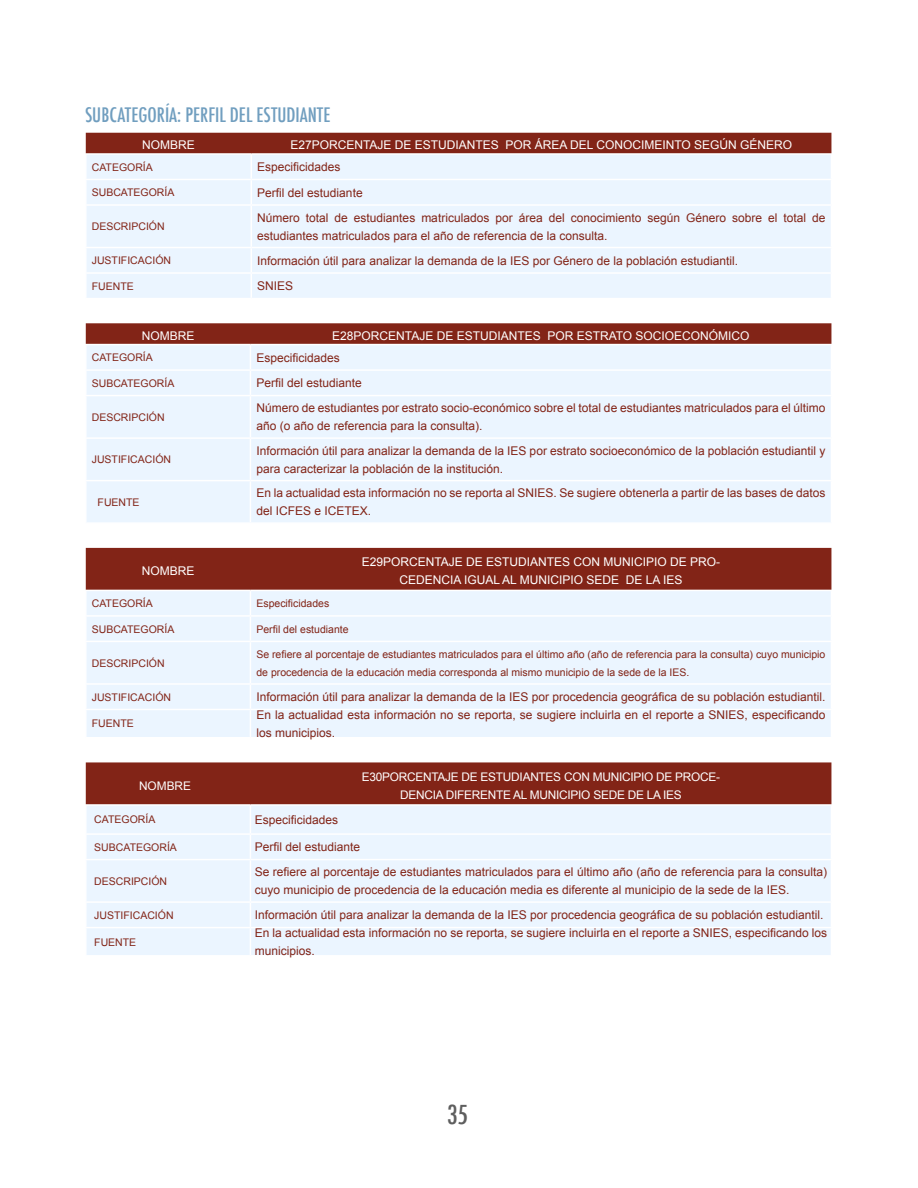
<style>
.page{position:relative;width:918px;height:1188px;background:#fff}
.page>*{position:absolute;margin:0;border:0;box-sizing:border-box;transform-origin:0 0}
.t1{font:500 condensed 25.5px "Futura";color:#5e5e5e}
.TITULOS_subcategoría{font:500 condensed 19.5px "Futura";color:#709ebf}
.DEFINICIÓN{font:12px/18px "Arial";color:#822417}
.DEFINICIÓN-2{font:12px/18px "Arial";color:#fff;text-align:center}
.DEFINICIÓN-3{font:11.85px/18px "Arial";letter-spacing:-.02em;color:#fff;text-align:center}
.DEFINICIÓN-4{font:10.5px/18px "Arial";color:#822417}
</style>
<div class="page">
<div style="left:87px;top:206px;width:744px;height:92px;background:#ebf5ff"></div>
<svg style="left:86px;top:133px;width:746px;height:71px;background:#cdb9bc"></svg>
<hr style="left:251px;top:206px;width:1px;height:41px;background:#fff">
<hr style="left:85px;top:247px;width:166px;height:1px;background:#fff">
<hr style="left:251px;top:247px;width:581px;height:1px;background:#fff">
<hr style="left:85px;top:272px;width:166px;height:2px;background:#fff">
<hr style="left:251px;top:272px;width:581px;height:2px;background:#fff">
<svg style="left:251px;top:248px;width:1px;height:50px"></svg>
<div style="left:87px;top:396px;width:744px;height:126px;background:#ebf5ff"></div>
<svg style="left:86px;top:323px;width:746px;height:72px;background:#ceb9bc"></svg>
<hr style="left:250px;top:396px;width:1px;height:41px;background:#fff">
<hr style="left:85px;top:437px;width:165px;height:2px;background:#fff">
<hr style="left:250px;top:437px;width:582px;height:2px;background:#fff">
<hr style="left:250px;top:439px;width:1px;height:41px;background:#fff">
<hr style="left:85px;top:480px;width:165px;height:1px;background:#fff">
<hr style="left:250px;top:480px;width:582px;height:1px;background:#fff">
<hr style="left:250px;top:481px;width:1px;height:41px;background:#fff">
<div style="left:87px;top:642px;width:744px;height:95px;background:#ebf5ff"></div>
<svg style="left:86px;top:548px;width:746px;height:93px;background:#bc9797"></svg>
<hr style="left:250px;top:642px;width:1px;height:41px;background:#fff">
<hr style="left:85px;top:683px;width:165px;height:2px;background:#fff">
<hr style="left:250px;top:683px;width:582px;height:2px;background:#fff">
<hr style="left:85px;top:709px;width:165px;height:1px;background:#fff">
<hr style="left:250px;top:709px;width:582px;height:1px;background:#fff">
<svg style="left:250px;top:685px;width:1px;height:52px"></svg>
<div style="left:87px;top:860px;width:744px;height:95px;background:#ebf5ff"></div>
<svg style="left:86px;top:762px;width:746px;height:97px;background:#be9b9b"></svg>
<hr style="left:250px;top:860px;width:1px;height:41px;background:#fff">
<hr style="left:85px;top:901px;width:165px;height:2px;background:#fff">
<hr style="left:250px;top:901px;width:582px;height:2px;background:#fff">
<hr style="left:85px;top:927px;width:165px;height:1px;background:#fff">
<hr style="left:250px;top:927px;width:582px;height:1px;background:#fff">
<svg style="left:250px;top:903px;width:1px;height:52px"></svg>
<p class="TITULOS_subcategoría" style="left:85px;top:103px;width:247px">SUBCATEGORÍA: PERFIL DEL ESTUDIANTE</p>
<p class="DEFINICIÓN-2" style="left:142px;top:136px;width:54px">NOMBRE</p>
<p class="DEFINICIÓN-2" style="left:290px;top:136px;width:503px">E27PORCENTAJE DE ESTUDIANTES POR ÁREA DEL CONOCIMEINTO SEGÚN GÉNERO</p>
<p class="DEFINICIÓN-4" style="left:92px;top:158px;width:63px">CATEGORÍA</p>
<p class="DEFINICIÓN" style="left:257px;top:158px;width:85px">Especificidades</p>
<p class="DEFINICIÓN-4" style="left:92px;top:184px;width:84px">SUBCATEGORÍA</p>
<p class="DEFINICIÓN" style="left:257px;top:184px;width:107px">Perfil del estudiante</p>
<p class="DEFINICIÓN-4" style="left:92px;top:218px;width:74px">DESCRIPCIÓN</p>
<p class="DEFINICIÓN" style="left:257px;top:209px;width:570px">Número total de estudiantes matriculados por área del conocimiento según Género sobre el total de estudiantes matriculados para el año de referencia de la consulta.</p>
<p class="DEFINICIÓN-4" style="left:92px;top:252px;width:81px">JUSTIFICACIÓN</p>
<p class="DEFINICIÓN" style="left:257px;top:252px;width:482px">Información útil para analizar la demanda de la IES por Género de la población estudiantil.</p>
<p class="DEFINICIÓN-4" style="left:92px;top:277px;width:43px">FUENTE</p>
<p class="DEFINICIÓN" style="left:257px;top:277px;width:38px">SNIES</p>
<p class="DEFINICIÓN-2" style="left:142px;top:327px;width:54px">NOMBRE</p>
<p class="DEFINICIÓN-2" style="left:332px;top:327px;width:419px">E28PORCENTAJE DE ESTUDIANTES POR ESTRATO SOCIOECONÓMICO</p>
<p class="DEFINICIÓN-4" style="left:92px;top:349px;width:63px">CATEGORÍA</p>
<p class="DEFINICIÓN" style="left:256px;top:349px;width:85px">Especificidades</p>
<p class="DEFINICIÓN-4" style="left:92px;top:374px;width:84px">SUBCATEGORÍA</p>
<p class="DEFINICIÓN" style="left:256px;top:374px;width:107px">Perfil del estudiante</p>
<p class="DEFINICIÓN-4" style="left:92px;top:408px;width:74px">DESCRIPCIÓN</p>
<p class="DEFINICIÓN" style="left:256px;top:399px;width:571px">Número de estudiantes por estrato socio-económico sobre el total de estudiantes matriculados para el último año (o año de referencia para la consulta).</p>
<p class="DEFINICIÓN-4" style="left:92px;top:451px;width:81px">JUSTIFICACIÓN</p>
<p class="DEFINICIÓN" style="left:256px;top:442px;width:570px">Información útil para analizar la demanda de la IES por estrato socioeconómico de la población estudiantil y para caracterizar la población de la institución.</p>
<p class="DEFINICIÓN-4" style="left:98px;top:493px;width:43px">FUENTE</p>
<p class="DEFINICIÓN" style="left:256px;top:484px;width:570px">En la actualidad esta información no se reporta al SNIES. Se sugiere obtenerla a partir de las bases de datos del ICFES e ICETEX.</p>
<p class="DEFINICIÓN-2" style="left:142px;top:562px;width:54px">NOMBRE</p>
<p class="DEFINICIÓN-2" style="left:362px;top:553px;width:360px">E29PORCENTAJE DE ESTUDIANTES CON MUNICIPIO DE PRO-<br>CEDENCIA IGUAL AL MUNICIPIO SEDE DE LA IES</p>
<p class="DEFINICIÓN-4" style="left:92px;top:594px;width:63px">CATEGORÍA</p>
<p class="DEFINICIÓN-4" style="left:256px;top:594px;width:74px">Especificidades</p>
<p class="DEFINICIÓN-4" style="left:92px;top:620px;width:84px">SUBCATEGORÍA</p>
<p class="DEFINICIÓN-4" style="left:256px;top:620px;width:94px">Perfil del estudiante</p>
<p class="DEFINICIÓN-4" style="left:92px;top:654px;width:74px">DESCRIPCIÓN</p>
<p class="DEFINICIÓN-4" style="left:256px;top:645px;width:571px">Se refiere al porcentaje de estudiantes matriculados para el último año (año de referencia para la consulta) cuyo municipio de procedencia de la educación media corresponda al mismo municipio de la sede de la IES.</p>
<p class="DEFINICIÓN-4" style="left:92px;top:688px;width:81px">JUSTIFICACIÓN</p>
<p class="DEFINICIÓN" style="left:256px;top:688px;width:570px">Información útil para analizar la demanda de la IES por procedencia geográfica de su población estudiantil.</p>
<p class="DEFINICIÓN-4" style="left:92px;top:715px;width:43px">FUENTE</p>
<p class="DEFINICIÓN" style="left:256px;top:706px;width:570px">En la actualidad esta información no se reporta, se sugiere incluirla en el reporte a SNIES, especificando los municipios.</p>
<p class="DEFINICIÓN-3" style="left:139px;top:777px;width:54px">NOMBRE</p>
<p class="DEFINICIÓN-3" style="left:362px;top:768px;width:360px">E30PORCENTAJE DE ESTUDIANTES CON MUNICIPIO DE PROCE-<br>DENCIA DIFERENTE AL MUNICIPIO SEDE DE LA IES</p>
<p class="DEFINICIÓN-4" style="left:94px;top:811px;width:63px">CATEGORÍA</p>
<p class="DEFINICIÓN" style="left:255px;top:811px;width:85px">Especificidades</p>
<p class="DEFINICIÓN-4" style="left:94px;top:838px;width:84px">SUBCATEGORÍA</p>
<p class="DEFINICIÓN" style="left:255px;top:838px;width:107px">Perfil del estudiante</p>
<p class="DEFINICIÓN-4" style="left:94px;top:872px;width:74px">DESCRIPCIÓN</p>
<p class="DEFINICIÓN" style="left:255px;top:863px;width:574px">Se refiere al porcentaje de estudiantes matriculados para el último año (año de referencia para la consulta) cuyo municipio de procedencia de la educación media es diferente al municipio de la sede de la IES.</p>
<p class="DEFINICIÓN-4" style="left:94px;top:906px;width:81px">JUSTIFICACIÓN</p>
<p class="DEFINICIÓN" style="left:255px;top:906px;width:570px">Información útil para analizar la demanda de la IES por procedencia geográfica de su población estudiantil.</p>
<p class="DEFINICIÓN-4" style="left:94px;top:933px;width:44px">FUENTE</p>
<p class="DEFINICIÓN" style="left:255px;top:924px;width:574px">En la actualidad esta información no se reporta, se sugiere incluirla en el reporte a SNIES, especificando los municipios.</p>
<h1 class="t1" style="left:447px;top:1098px;width:23px">35</h1>
</div>
